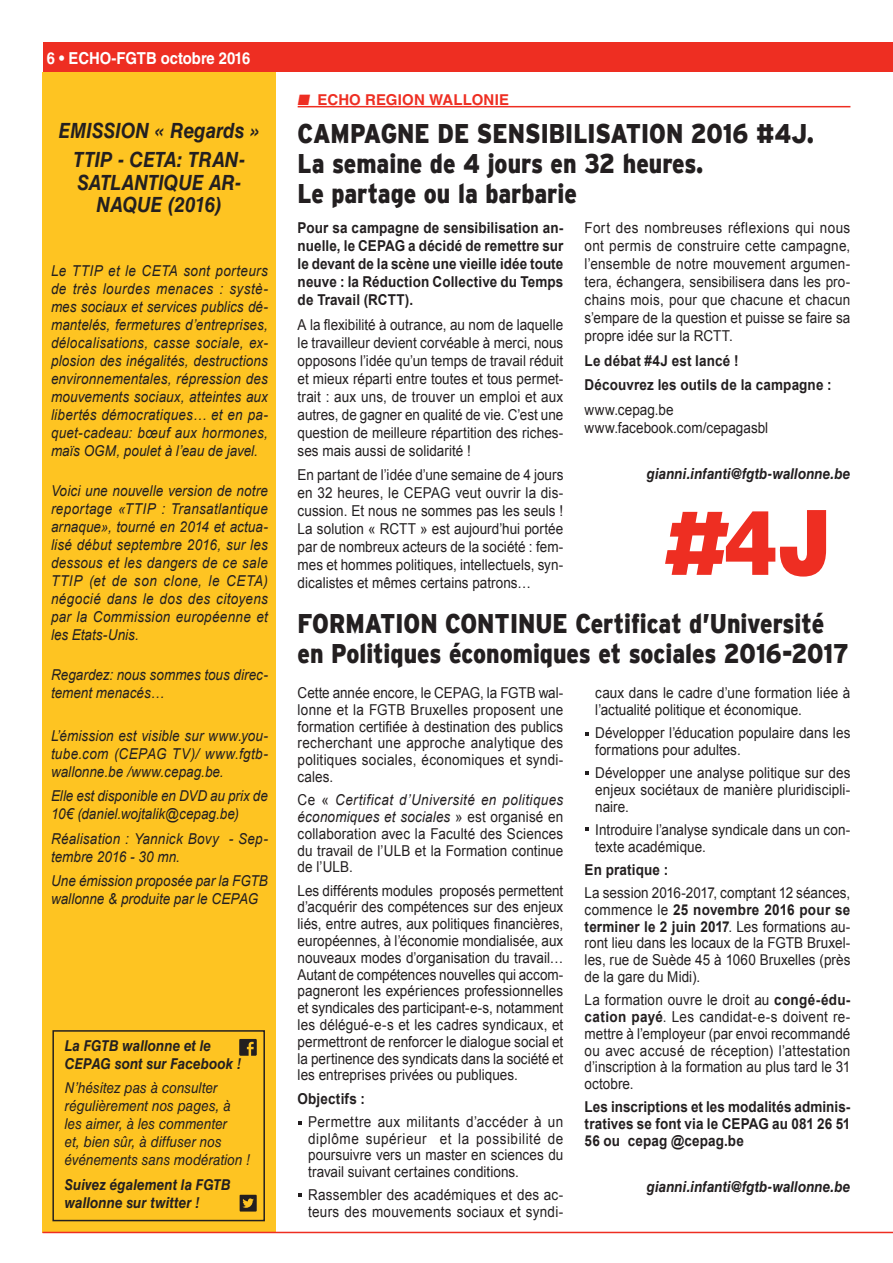
<style>
.page{position:relative;width:893px;height:1263px;background:#fff}
.page>*{position:absolute;margin:0;border:0;box-sizing:border-box;transform-origin:0 0}
.BOLLEKE_kader{font:900 90px "Helvetica LT Std";color:#ee2e22;scale:.9 1}
.TITEL_18_20{font:900 27px/30px "Interstate";color:#231f20;scale:.85 1}
.KADERTEKST_10_12{font:italic 700 21px/22.5px "Helvetica LT Std";color:#231f20;text-align:center;scale:.9 1}
.t1{font:700 16.5px "Helvetica LT Std";color:#fff;scale:.9 1}
.BODY_ECHO_10_12{font:15px/16.8px "Arial";letter-spacing:.005em;color:#231f20;text-align:justify;scale:.9 1}
.KADERTEKST_10_12-2{font:italic 15px/18px "Arial";letter-spacing:.005em;color:#231f20;scale:.9 1}
.BODY_ECHO_10_12-2{font:700 15px/18px "Arial";letter-spacing:.01em;color:#231f20;text-align:justify;scale:.9 1}
.KADERTEKST_10_12-3{font:italic 15px/18px "Helvetica LT Std";color:#231f20;scale:.9 1}
.KADERTEKST_10_12-4{font:italic 700 15px/18px "Helvetica LT Std";letter-spacing:.005em;color:#231f20;scale:.9 1}
.BODY_ECHO_10_12-3{font:italic 700 15px "Helvetica LT Std";color:#231f20;scale:.9 1}
.t2{font:700 15px "Helvetica LT Std";letter-spacing:.01em;color:#ee2e22}
.s1{font-family:"Interstate";font-style:italic}
.s2{font-style:italic}
.s3{font-weight:700}
</style>
<div class="page">
<div style="left:43px;top:43px;width:850px;height:29px;background:#ee2e22"></div>
<div style="left:43px;top:72px;width:233px;height:1161px;background:#fec422"></div>
<hr style="left:43px;top:1232px;width:850px;height:1px;background:#ee2e22">
<hr style="left:298px;top:106px;width:552px;height:1px;background:#ee2e22">
<div style="left:52px;top:1030px;width:213px;height:191px;border:2px solid #231f20"></div>
<svg style="left:239px;top:1039px;width:18px;height:17px"></svg>
<svg style="left:239px;top:1194px;width:18px;height:18px"></svg>
<svg style="left:298px;top:1121px;width:4px;height:4px"></svg>
<svg style="left:585px;top:732px;width:4px;height:3px"></svg>
<svg style="left:585px;top:771px;width:4px;height:4px"></svg>
<svg style="left:585px;top:827px;width:4px;height:4px"></svg>
<svg style="left:298px;top:1193px;width:4px;height:4px"></svg>
<p class="t1" style="left:47px;top:48px;width:228px">6 • ECHO-FGTB octobre 2016</p>
<p class="KADERTEKST_10_12" style="left:59px;top:119px;width:225px">EMISSION « Regards »</p>
<p class="KADERTEKST_10_12" style="left:74px;top:148px;width:192px">TTIP - CETA: TRAN-<br>SATLANTIQUE AR-<br>NAQUE (2016)</p>
<p class="KADERTEKST_10_12-2" style="left:51px;top:262px;width:242px;text-align:justify">Le TTIP et le CETA sont porteurs de très lourdes menaces : systè&shy;mes sociaux et services publics dé&shy;mantelés, fermetures d’entreprises, délocalisations, casse sociale, ex&shy;plosion des inégalités, destructions environnementales, répression des mouvements sociaux, atteintes aux libertés démocratiques… et en pa&shy;quet-cadeau: bœuf aux hormones, maïs OGM, poulet à l’eau de javel.</p>
<p class="KADERTEKST_10_12-2" style="left:51px;top:482px;width:242px;text-align:justify">Voici une nouvelle version de notre reportage «TTIP : Transatlantique arnaque», tourné en 2014 et actua&shy;lisé début septembre 2016, sur les dessous et les dangers de ce sale TTIP (et de son clone, le CETA) négocié dans le dos des citoyens par la Commission européenne et les Etats-Unis.</p>
<p class="KADERTEKST_10_12-2" style="left:51px;top:666px;width:242px">Regardez: nous sommes tous direc&shy;tement menacés…</p>
<p class="KADERTEKST_10_12-2" style="left:51px;top:727px;width:242px;text-align:justify">L’émission est visible sur www.you&shy;tube.com (CEPAG TV)/ www.fgtb&shy;wallonne.be /www.cepag.be.</p>
<p class="KADERTEKST_10_12-2" style="left:51px;top:787px;width:242px">Elle est disponible en DVD au prix de<br>10€ (daniel.wojtalik@cepag.be)</p>
<p class="KADERTEKST_10_12-2" style="left:51px;top:830px;width:242px">Réalisation : Yannick Bovy - Sep&shy;tembre 2016 - 30 mn.</p>
<p class="KADERTEKST_10_12-2" style="left:51px;top:872px;width:242px">Une émission proposée par la FGTB wallonne &amp; produite par le CEPAG</p>
<p class="KADERTEKST_10_12-4" style="left:65px;top:1036px;width:198px">La FGTB wallonne et le<br>CEPAG sont sur Facebook !</p>
<p class="KADERTEKST_10_12-3" style="left:65px;top:1079px;width:207px">N’hésitez pas à consulter régulièrement nos pages, à les aimer, à les commenter<br>et, bien sûr, à diffuser nos événements sans modération !</p>
<p class="KADERTEKST_10_12-4" style="left:65px;top:1175px;width:186px">Suivez également la FGTB wallonne sur twitter !</p>
<p class="t2" style="left:298px;top:90px;width:213px">■ ECHO REGION WALLONIE</p>
<p class="TITEL_18_20" style="left:298px;top:118px;width:609px">CAMPAGNE DE SENSIBILISATION 2016 #4J.</p>
<p class="TITEL_18_20" style="left:298px;top:148px;width:479px">La semaine de 4 jours en 32 heures.</p>
<p class="TITEL_18_20" style="left:298px;top:178px;width:330px">Le partage ou la barbarie</p>
<p class="BODY_ECHO_10_12-2" style="left:298px;top:220px;width:297px">Pour sa campagne de sensibilisation an&shy;nuelle, le CEPAG a décidé de remettre sur le devant de la scène une vieille idée toute neuve : la Réduction Collective du Temps de Travail (RCTT).</p>
<p class="BODY_ECHO_10_12" style="left:298px;top:316px;width:297px;line-height:18px">A la flexibilité à outrance, au nom de laquelle le travailleur devient corvéable à merci, nous opposons l’idée qu’un temps de travail réduit et mieux réparti entre toutes et tous permet&shy;trait : aux uns, de trouver un emploi et aux autres, de gagner en qualité de vie. C’est une question de meilleure répartition des riches&shy;ses mais aussi de solidarité !</p>
<p class="BODY_ECHO_10_12" style="left:298px;top:466px;width:297px;line-height:18px">En partant de l’idée d’une semaine de 4 jours en 32 heures, le CEPAG veut ouvrir la dis&shy;cussion. Et nous ne sommes pas les seuls !<br>La solution « RCTT » est aujourd’hui portée par de nombreux acteurs de la société : fem&shy;mes et hommes politiques, intellectuels, syn&shy;dicalistes et mêmes certains patrons…</p>
<p class="BODY_ECHO_10_12" style="left:585px;top:219px;width:297px;line-height:18px">Fort des nombreuses réflexions qui nous ont permis de construire cette campagne, l’ensemble de notre mouvement argumen&shy;tera, échangera, sensibilisera dans les pro&shy;chains mois, pour que chacune et chacun s’empare de la question et puisse se faire sa propre idée sur la RCTT.</p>
<p class="BODY_ECHO_10_12-2" style="left:585px;top:352px;width:172px">Le débat #4J est lancé !</p>
<p class="BODY_ECHO_10_12-2" style="left:585px;top:376px;width:276px">Découvrez les outils de la campagne :</p>
<p class="BODY_ECHO_10_12" style="left:585px;top:401px;width:100px">www.cepag.be</p>
<p class="BODY_ECHO_10_12" style="left:585px;top:419px;width:206px">www.facebook.com/cepagasbl</p>
<p class="BODY_ECHO_10_12-3" style="left:647px;top:465px;width:228px">gianni.infanti@fgtb-wallonne.be</p>
<p class="BOLLEKE_kader" style="left:659px;top:484px;width:194px"><span class="s1">#</span>4J</p>
<p class="TITEL_18_20" style="left:298px;top:608px;width:650px">FORMATION CONTINUE Certificat d’Université en Politiques économiques et sociales 2016-2017</p>
<p class="BODY_ECHO_10_12" style="left:298px;top:684px;width:297px">Cette année encore, le CEPAG, la FGTB wal&shy;lonne et la FGTB Bruxelles proposent une formation certifiée à destination des publics recherchant une approche analytique des politiques sociales, économiques et syndi&shy;cales.</p>
<p class="BODY_ECHO_10_12" style="left:298px;top:792px;width:297px">Ce « <span class="s2">Certificat d’Université en politiques économiques et sociales</span> » est organisé en collaboration avec la Faculté des Sciences du travail de l’ULB et la Formation continue de l’ULB.</p>
<p class="BODY_ECHO_10_12" style="left:298px;top:882px;width:297px">Les différents modules proposés permettent d’acquérir des compétences sur des enjeux liés, entre autres, aux politiques financières, européennes, à l’économie mondialisée, aux nouveaux modes d’organisation du travail… Autant de compétences nouvelles qui accom&shy;pagneront les expériences professionnelles et syndicales des participant-e-s, notamment les délégué-e-s et les cadres syndicaux, et permettront de renforcer le dialogue social et la pertinence des syndicats dans la société et les entreprises privées ou publiques.</p>
<p class="BODY_ECHO_10_12-2" style="left:298px;top:1090px;width:76px">Objectifs :</p>
<p class="BODY_ECHO_10_12" style="left:308px;top:1113px;width:285px">Permettre aux militants d’accéder à un diplôme supérieur et la possibilité de poursuivre vers un master en sciences du travail suivant certaines conditions.</p>
<p class="BODY_ECHO_10_12" style="left:308px;top:1187px;width:285px">Rassembler des académiques et des ac&shy;teurs des mouvements sociaux et syndi-</p>
<p class="BODY_ECHO_10_12" style="left:595px;top:684px;width:285px">caux dans le cadre d’une formation liée à l’actualité politique et économique.</p>
<p class="BODY_ECHO_10_12" style="left:595px;top:724px;width:285px">Développer l’éducation populaire dans les formations pour adultes.</p>
<p class="BODY_ECHO_10_12" style="left:595px;top:764px;width:285px">Développer une analyse politique sur des enjeux sociétaux de manière pluridiscipli&shy;naire.</p>
<p class="BODY_ECHO_10_12" style="left:595px;top:821px;width:285px">Introduire l’analyse syndicale dans un con&shy;texte académique.</p>
<p class="BODY_ECHO_10_12-2" style="left:585px;top:861px;width:94px">En pratique :</p>
<p class="BODY_ECHO_10_12" style="left:585px;top:884px;width:297px">La session 2016-2017, comptant 12 séances, commence le <span class="s3">25 novembre 2016 pour se terminer le 2 juin 2017</span>. Les formations au&shy;ront lieu dans les locaux de la FGTB Bruxel&shy;les, rue de Suède 45 à 1060 Bruxelles (près de la gare du Midi).</p>
<p class="BODY_ECHO_10_12" style="left:585px;top:992px;width:297px">La formation ouvre le droit au <span class="s3">congé-édu&shy;cation payé</span>. Les candidat-e-s doivent re&shy;mettre à l’employeur (par envoi recommandé ou avec accusé de réception) l’attestation d’inscription à la formation au plus tard le 31 octobre.</p>
<p class="BODY_ECHO_10_12-2" style="left:585px;top:1099px;width:297px;line-height:16.8px">Les inscriptions et les modalités adminis&shy;tratives se font via le CEPAG au 081 26 51<br>56 ou cepag @cepag.be</p>
<p class="BODY_ECHO_10_12-3" style="left:647px;top:1178px;width:228px">gianni.infanti@fgtb-wallonne.be</p>
</div>
